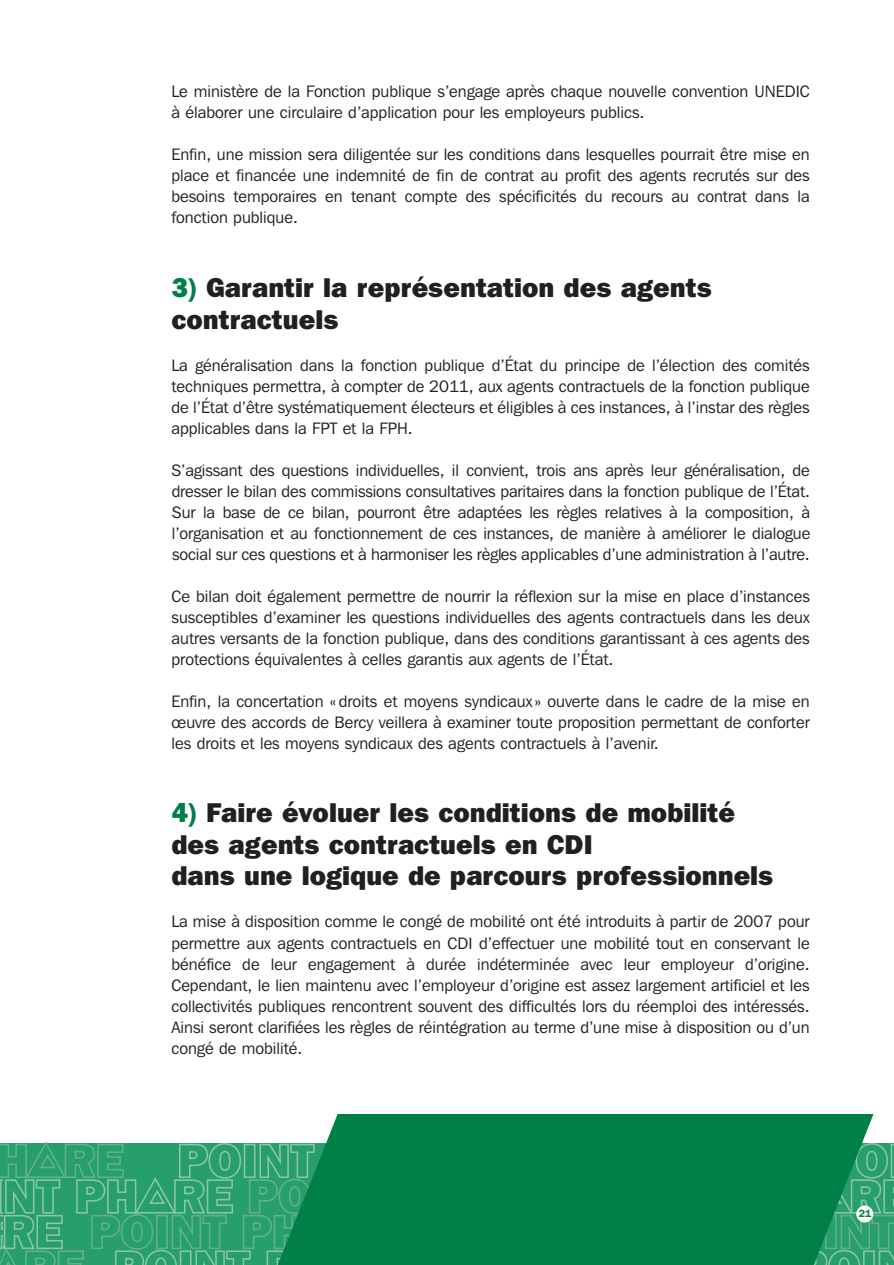
<style>
.page{position:relative;width:894px;height:1265px;background:#fff}
.page>*{position:absolute;margin:0;border:0;box-sizing:border-box;transform-origin:0 0}
.t1{font:800 27px/31.5px "Franklin Gothic IT Cby BT";color:#231f20}
.t2{font:16.5px/21px "Franklin Gothic IT Cby BT";color:#231f20;text-align:justify}
.t3{font:600 10.5px "Franklin Gothic";color:#007f46}
.s1{color:#007f46}
</style>
<div class="page">
<div style="left:327px;top:1114px;width:546px;height:27px;background:#007f46"></div>
<svg style="left:0;top:1141px;width:894px;height:124px;background:#178e5a"></svg>
<p class="t2" style="left:171px;top:83px;width:639px">Le ministère de la Fonction publique s’engage après chaque nouvelle convention UNEDIC à élaborer une circulaire d’application pour les employeurs publics.</p>
<p class="t2" style="left:171px;top:146px;width:639px">Enfin, une mission sera diligentée sur les conditions dans lesquelles pourrait être mise en place et financée une indemnité de fin de contrat au profit des agents recrutés sur des besoins temporaires en tenant compte des spécificités du recours au contrat dans la fonction publique.</p>
<h1 class="t1" style="left:171px;top:274px;width:542px"><span class="s1">3)</span> Garantir la représentation des agents contractuels</h1>
<p class="t2" style="left:171px;top:356px;width:639px">La généralisation dans la fonction publique d’État du principe de l’élection des comités techniques permettra, à compter de 2011, aux agents contractuels de la fonction publique de l’État d’être systématiquement électeurs et éligibles à ces instances, à l’instar des règles applicables dans la FPT et la FPH.</p>
<p class="t2" style="left:171px;top:461px;width:640px">S’agissant des questions individuelles, il convient, trois ans après leur généralisation, de dresser le bilan des commissions consultatives paritaires dans la fonction publique de l’État.<br>Sur la base de ce bilan, pourront être adaptées les règles relatives à la composition, à l’organisation et au fonctionnement de ces instances, de manière à améliorer le dialogue social sur ces questions et à harmoniser les règles applicables d’une administration à l’autre.</p>
<p class="t2" style="left:171px;top:587px;width:639px">Ce bilan doit également permettre de nourrir la réflexion sur la mise en place d’instances susceptibles d’examiner les questions individuelles des agents contractuels dans les deux autres versants de la fonction publique, dans des conditions garantissant à ces agents des protections équivalentes à celles garantis aux agents de l’État.</p>
<p class="t2" style="left:171px;top:692px;width:639px">Enfin, la concertation «droits et moyens syndicaux» ouverte dans le cadre de la mise en œuvre des accords de Bercy veillera à examiner toute proposition permettant de conforter les droits et les moyens syndicaux des agents contractuels à l’avenir.</p>
<h1 class="t1" style="left:171px;top:799px;width:603px"><span class="s1">4)</span> Faire évoluer les conditions de mobilité des agents contractuels en CDI<br>dans une logique de parcours professionnels</h1>
<p class="t2" style="left:171px;top:912px;width:639px">La mise à disposition comme le congé de mobilité ont été introduits à partir de 2007 pour permettre aux agents contractuels en CDI d’effectuer une mobilité tout en conservant le bénéfice de leur engagement à durée indéterminée avec leur employeur d’origine.<br>Cependant, le lien maintenu avec l’employeur d’origine est assez largement artificiel et les collectivités publiques rencontrent souvent des difficultés lors du réemploi des intéressés.<br>Ainsi seront clarifiées les règles de réintégration au terme d’une mise à disposition ou d’un congé de mobilité.</p>
<p class="t3" style="left:858px;top:1207px;width:14px">21</p>
</div>
